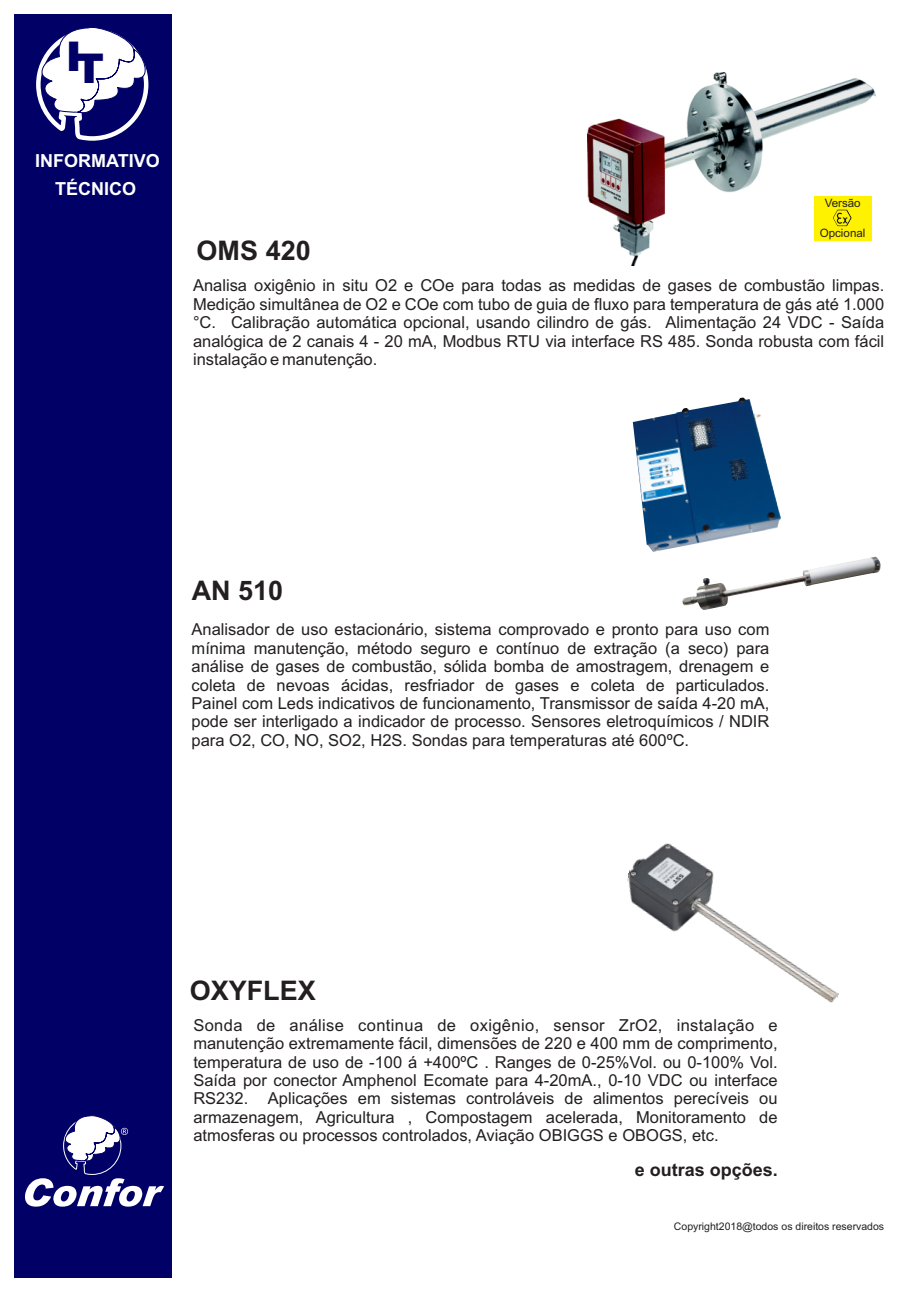
<style>
.page{position:relative;width:920px;height:1290px;background:#fff}
.page>*{position:absolute;margin:0;border:0;box-sizing:border-box;transform-origin:0 0}
.t1{font:900 41.1px "Arial";color:#006}
.t2{font:700 27px "Arial";color:#231f20}
.t3{font:700 18px/28px "Arial";color:#fff;text-align:center}
.t4{font:700 18px "Arial";color:#231f20}
.t5{font:16.5px/18.5px "Arial";color:#231f20;text-align:justify}
.t6{font:11.55px "Arial";color:#231f20}
.t7{font:10.5px "Arial";color:#231f20}
</style>
<div class="page">
<div style="left:14px;top:14px;width:158px;height:1264px;background:#006"></div>
<svg style="left:36px;top:27px;width:113px;height:114px"></svg>
<svg style="left:25px;top:1115px;width:139px;height:91px"></svg>
<img style="left:587px;top:73px;width:288px;height:193px">
<div style="left:815px;top:196px;width:57px;height:45px;background:#fff200"></div>
<img style="left:833px;top:210px;width:19px;height:16px">
<img style="left:633px;top:397px;width:148px;height:155px">
<img style="left:682px;top:557px;width:198px;height:53px">
<img style="left:627px;top:843px;width:212px;height:160px">
<h1 class="t1" style="left:66px;top:48px;width:40px">IT</h1>
<p class="t3" style="left:35px;top:149px;width:126px">INFORMATIVO<br>TÉCNICO</p>
<p class="t6" style="left:825px;top:198px;width:38px">Versão</p>
<p class="t6" style="left:820px;top:229px;width:47px">Opcional</p>
<h2 class="t2" style="left:197px;top:240px;width:116px">OMS 420</h2>
<p class="t5" style="left:193px;top:278px;width:693px">Analisa oxigênio in situ O2 e COe para todas as medidas de gases de combustão limpas.<br>Medição simultânea de O2 e COe com tubo de guia de fluxo para temperatura de gás até 1.000 °C. Calibração automática opcional, usando cilindro de gás. Alimentação 24 VDC - Saída analógica de 2 canais 4 - 20 mA, Modbus RTU via interface RS 485. Sonda robusta com fácil instalação e manutenção.</p>
<h2 class="t2" style="left:192px;top:580px;width:93px">AN 510</h2>
<p class="t5" style="left:192px;top:622px;width:579px">Analisador de uso estacionário, sistema comprovado e pronto para uso com mínima manutenção, método seguro e contínuo de extração (a seco) para análise de gases de combustão, sólida bomba de amostragem, drenagem e coleta de nevoas ácidas, resfriador de gases e coleta de particulados.<br>Painel com Leds indicativos de funcionamento, Transmissor de saída 4-20 mA, pode ser interligado a indicador de processo. Sensores eletroquímicos / NDIR para O2, CO, NO, SO2, H2S. Sondas para temperaturas até 600ºC.</p>
<h2 class="t2" style="left:190px;top:980px;width:128px">OXYFLEX</h2>
<p class="t5" style="left:193px;top:1017px;width:586px">Sonda de análise continua de oxigênio, sensor ZrO2, instalação e manutenção extremamente fácil, dimensões de 220 e 400 mm de comprimento, temperatura de uso de -100 á +400ºC . Ranges de 0-25%Vol. ou 0-100% Vol.<br>Saída por conector Amphenol Ecomate para 4-20mA., 0-10 VDC ou interface RS232. Aplicações em sistemas controláveis de alimentos perecíveis ou armazenagem, Agricultura , Compostagem acelerada, Monitoramento de atmosferas ou processos controlados, Aviação OBIGGS e OBOGS, etc.</p>
<p class="t4" style="left:635px;top:1163px;width:145px">e outras opções.</p>
<p class="t7" style="left:674px;top:1222px;width:212px">Copyright2018@todos os direitos reservados</p>
</div>
